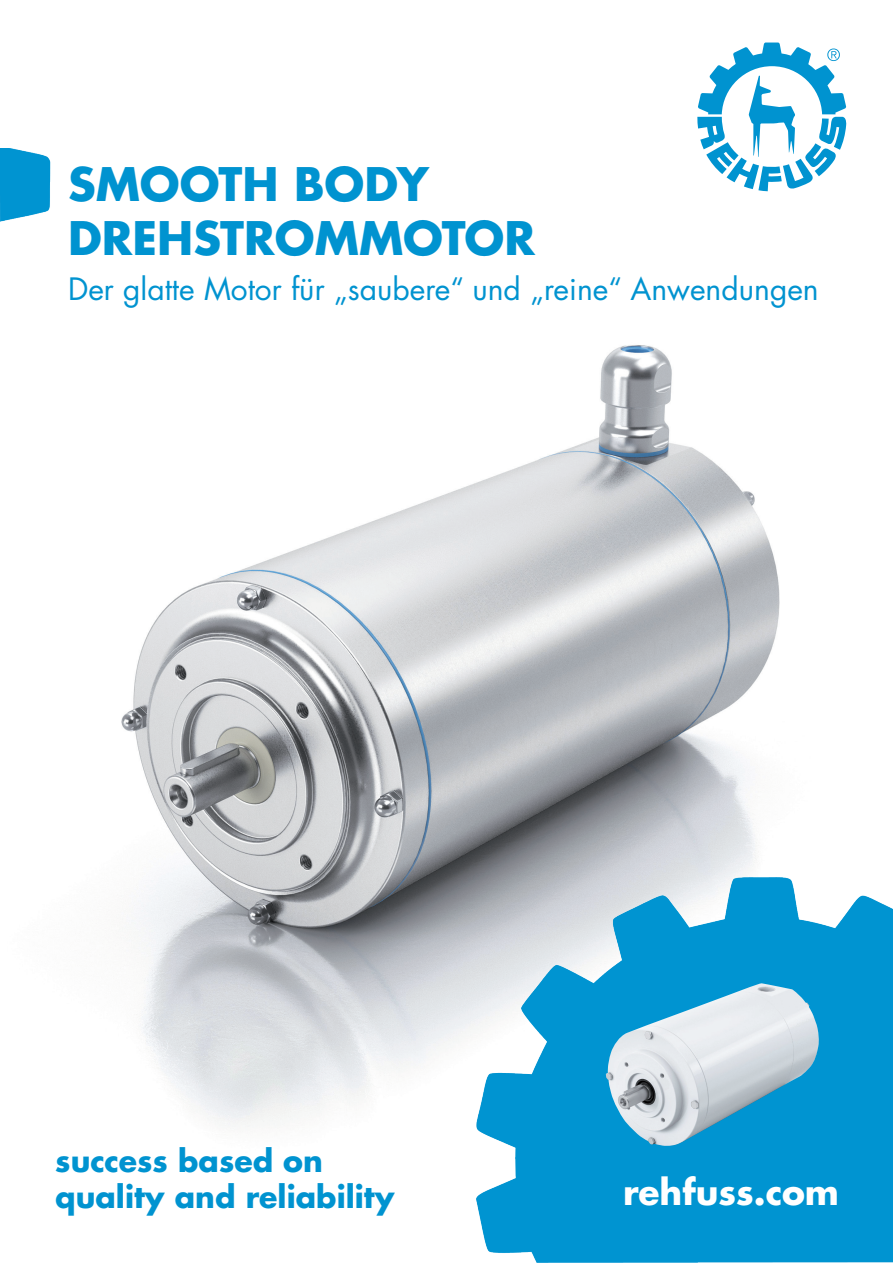
<style>
.page{position:relative;width:893px;height:1263px;background:#fff}
.page>*{position:absolute;margin:0;border:0;box-sizing:border-box;transform-origin:0 0}
.t1{font:700 45px/54px "Futura LT Pro";color:#0093d0}
.t2{font:700 34.5px "Futura LT Pro";color:#fff}
.t3{font:30px "Futura LT Pro";color:#0093d0}
.t4{font:700 30px/36px "Futura LT Pro";color:#0093d0}
</style>
<div class="page">
<img style="left:0;top:148px;width:51px;height:74px">
<svg style="left:697px;top:43px;width:149px;height:148px"></svg>
<img style="left:121px;top:345px;width:659px;height:782px">
<img style="left:392px;top:759px;width:501px;height:504px">
<img style="left:606px;top:983px;width:213px;height:163px">
<h1 class="t1" style="left:68px;top:155px;width:468px">SMOOTH BODY<br>DREHSTROMMOTOR</h1>
<p class="t3" style="left:68px;top:268px;width:752px">Der glatte Motor für „saubere“ und „reine“ Anwendungen</p>
<p class="t4" style="left:55px;top:1141px;width:340px">success based on quality and reliability</p>
<p class="t2" style="left:623px;top:1165px;width:217px">rehfuss.com</p>
</div>
